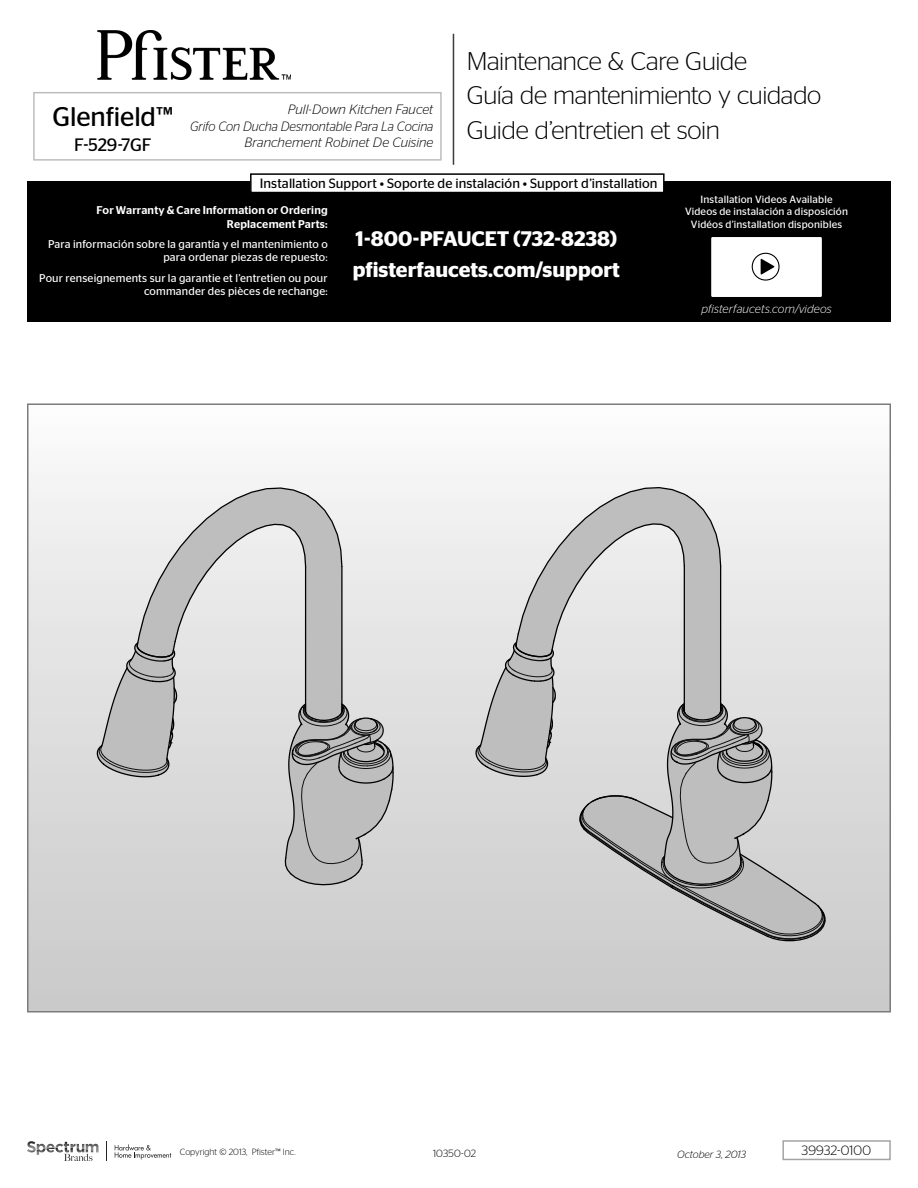
<style>
.page{position:relative;width:918px;height:1188px;background:#fff}
.page>*{position:absolute;margin:0;border:0;box-sizing:border-box;transform-origin:0 0}
.t1{font:27px "Stag Sans";letter-spacing:-.005em;color:#000}
.t2{font:300 25.5px "Stag Sans";letter-spacing:-.015em;color:#000}
.t3{font:600 21px "Stag Sans";color:#fff}
.t4{font:18px "Stag Sans";letter-spacing:-.005em;color:#000}
.t5{font:13.5px "Stag Sans";letter-spacing:.01em;color:#000}
.t6{font:italic 300 13.5px "Stag Sans";color:#000}
.t7{font:italic 300 13.5px "Stag Sans";color:#000;scale:.95 1}
.t8{font:300 13.5px "Stag Sans";letter-spacing:.005em;color:#000}
.t9{font:italic 300 12px "Stag Sans";letter-spacing:.01em;color:#fff}
.t10{font:11.25px/13.5px "Stag Sans";letter-spacing:.015em;color:#fff;text-align:right}
.t11{font:500 11.25px/13.5px "Stag Sans";letter-spacing:.015em;color:#fff;text-align:right}
.t12{font:10.5px/12.6px "Stag Sans";letter-spacing:.015em;color:#fff;text-align:center}
.t13{font:italic 300 10.5px "Stag Sans";color:#000}
.t14{font:300 10.5px "Stag Sans";letter-spacing:.015em;color:#000}
.t15{font:300 9px "Stag Sans";color:#000}
</style>
<div class="page">
<div style="left:782px;top:1140px;width:109px;height:20px;border:2px solid #a4a4a4"></div>
<div style="left:27px;top:181px;width:864px;height:141px;background:#000"></div>
<div style="left:251px;top:174px;width:413px;height:19px;background:#fff"></div>
<div style="left:250px;top:173px;width:415px;height:20px;border:2px solid #000"></div>
<img style="left:97px;top:31px;width:194px;height:48px">
<div style="left:711px;top:237px;width:111px;height:60px;background:#fff"></div>
<svg style="left:761px;top:259px;width:14px;height:16px"></svg>
<div style="left:752px;top:253px;width:28px;height:28px;border:1px solid #000;border-radius:50%"></div>
<svg style="left:106px;top:1141px;width:1px;height:20px"></svg>
<svg style="left:115px;top:1144px;width:56px;height:16px"></svg>
<svg style="left:27px;top:1141px;width:72px;height:20px"></svg>
<div style="left:28px;top:404px;width:862px;height:608px;background:linear-gradient(to bottom,#fafafa,#c8c8c8)"></div>
<hr style="left:453px;top:34px;width:1px;height:131px;background:#3c3c3c">
<div style="left:33px;top:92px;width:409px;height:69px;border:2px solid #bdbdbd"></div>
<svg style="left:96px;top:487px;width:298px;height:399px;background:#d0d0d0"></svg>
<svg style="left:475px;top:487px;width:351px;height:455px;background:#cecece"></svg>
<p class="t1" style="left:53px;top:101px;width:122px">Glenfield™</p>
<p class="t4" style="left:74px;top:134px;width:79px">F-529-7GF</p>
<p class="t6" style="left:288px;top:102px;width:147px">Pull-Down Kitchen Faucet</p>
<p class="t7" style="left:190px;top:119px;width:258px">Grifo Con Ducha Desmontable Para La Cocina</p>
<p class="t6" style="left:244px;top:135px;width:191px">Branchement Robinet De Cuisine</p>
<p class="t2" style="left:467px;top:47px;width:282px">Maintenance &amp; Care Guide</p>
<p class="t2" style="left:467px;top:81px;width:356px">Guía de mantenimiento y cuidado</p>
<p class="t2" style="left:467px;top:116px;width:255px">Guide d’entretien et soin</p>
<p class="t5" style="left:260px;top:176px;width:399px">Installation Support • Soporte de instalación • Support d’installation</p>
<p class="t11" style="left:96px;top:203px;width:233px">For Warranty &amp; Care Information or Ordering<br>Replacement Parts:</p>
<p class="t10" style="left:48px;top:237px;width:281px">Para información sobre la garantía y el mantenimiento o para ordenar piezas de repuesto:</p>
<p class="t10" style="left:39px;top:271px;width:290px">Pour renseignements sur la garantie et l’entretien ou pour commander des pièces de rechange:</p>
<p class="t3" style="left:356px;top:227px;width:263px">1-800-PFAUCET (732-8238)</p>
<p class="t3" style="left:353px;top:258px;width:269px">pfisterfaucets.com/support</p>
<p class="t12" style="left:685px;top:193px;width:165px">Installation Videos Available<br>Videos de instalación a disposición<br>Vidéos d’installation disponibles</p>
<p class="t9" style="left:701px;top:303px;width:132px">pfisterfaucets.com/videos</p>
<p class="t15" style="left:180px;top:1147px;width:117px">Copyright © 2013, Pfister™ Inc.</p>
<p class="t14" style="left:433px;top:1147px;width:44px">10350-02</p>
<p class="t13" style="left:677px;top:1148px;width:70px">October 3, 2013</p>
<p class="t8" style="left:802px;top:1143px;width:71px">39932-0100</p>
</div>
